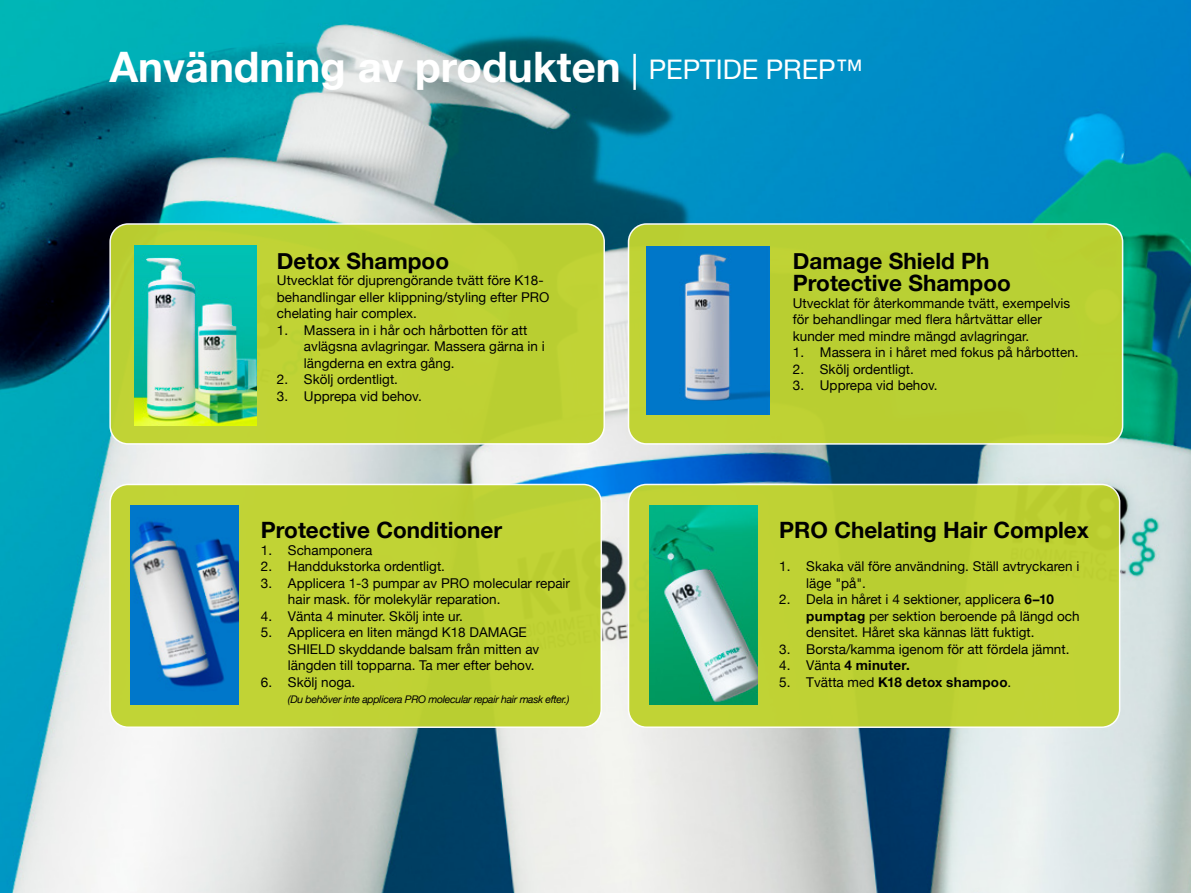
<style>
.page{position:relative;width:1191px;height:893px;background:#fff}
.page>*{position:absolute;margin:0;border:0;box-sizing:border-box;transform-origin:0 0}
.t1{font:700 42px "Helvetica Neue";color:#fff}
.t2{font:700 22.5px/22.5px "Helvetica Neue";color:#000}
.t3{font:13.5px/16.5px "Helvetica Neue";color:#000}
.t4{font:700 13.5px "Helvetica Neue";letter-spacing:.015em;color:#000}
.t5{font:italic 10.5px "Helvetica Neue";letter-spacing:-.03em;color:#000}
.s1{font-weight:400;font-size:36px}
.s2{font-weight:400;font-size:27px}
.s3{font-weight:700}
.s4{font-weight:400}
</style>
<div class="page">
<img style="left:0;top:0;width:1191px;height:893px">
<div style="left:628px;top:484px;width:491px;height:243px;background:#c0d330;border-radius:18px"></div>
<div style="left:628px;top:484px;width:492px;height:244px;border:2px solid #fff;border-radius:18px"></div>
<div style="left:110px;top:484px;width:491px;height:243px;background:#c0d330;border-radius:18px"></div>
<div style="left:109px;top:484px;width:493px;height:244px;border:2px solid #fff;border-radius:18px"></div>
<div style="left:110px;top:224px;width:494px;height:220px;background:#c0d330;border-radius:18px"></div>
<div style="left:109px;top:223px;width:496px;height:222px;border:2px solid #fff;border-radius:18px"></div>
<div style="left:628px;top:224px;width:494px;height:220px;background:#b9d034;border-radius:18px"></div>
<div style="left:628px;top:223px;width:495px;height:222px;border:2px solid #fff;border-radius:18px"></div>
<img style="left:134px;top:246px;width:122px;height:180px">
<img style="left:646px;top:247px;width:123px;height:168px">
<img style="left:649px;top:506px;width:108px;height:198px">
<img style="left:131px;top:506px;width:108px;height:198px">
<h1 class="t1" style="left:109px;top:34px;width:754px">Användning av produkten <span class="s1">|</span> <span class="s2">PEPTIDE PREP™</span></h1>
<h2 class="t2" style="left:277px;top:250px;width:174px">Detox Shampoo</h2>
<p class="t3" style="left:277px;top:273px;width:274px">Utvecklat för djuprengörande tvätt före K18- behandlingar eller klippning/styling efter PRO chelating hair complex.</p>
<p class="t3" style="left:304px;top:323px;width:242px;text-indent:-27px">1. Massera in i hår och hårbotten för att avlägsna avlagringar. Massera gärna in i längderna en extra gång.</p>
<p class="t3" style="left:277px;top:372px;width:123px">2. Skölj ordentligt.</p>
<p class="t3" style="left:277px;top:389px;width:146px">3. Upprepa vid behov.</p>
<h2 class="t2" style="left:261px;top:520px;width:243px">Protective Conditioner</h2>
<p class="t3" style="left:261px;top:543px;width:113px">1. Schamponera</p>
<p class="t3" style="left:261px;top:559px;width:186px">2. Handdukstorka ordentligt.</p>
<p class="t3" style="left:288px;top:576px;width:284px;text-indent:-27px">3. Applicera 1-3 pumpar av PRO molecular repair hair mask. för molekylär reparation.</p>
<p class="t3" style="left:261px;top:609px;width:203px">4. Vänta 4 minuter. Skölj inte ur.</p>
<p class="t3" style="left:288px;top:625px;width:253px;text-indent:-27px">5. Applicera en liten mängd K18 DAMAGE<br>SHIELD skyddande balsam från mitten av längden till topparna. Ta mer efter behov.</p>
<p class="t3" style="left:261px;top:675px;width:96px">6. Skölj noga.</p>
<p class="t5" style="left:288px;top:692px;width:283px">(Du behöver inte applicera PRO molecular repair hair mask efter.)</p>
<h2 class="t2" style="left:793px;top:250px;width:219px">Damage Shield Ph<br>Protective Shampoo</h2>
<p class="t3" style="left:793px;top:296px;width:279px">Utvecklat för återkommande tvätt, exempelvis för behandlingar med flera hårtvättar eller kunder med mindre mängd avlagringar.</p>
<p class="t3" style="left:793px;top:345px;width:287px">1. Massera in i håret med fokus på hårbotten.</p>
<p class="t3" style="left:793px;top:362px;width:123px">2. Skölj ordentligt.</p>
<p class="t3" style="left:793px;top:378px;width:146px">3. Upprepa vid behov.</p>
<h2 class="t2" style="left:779px;top:520px;width:311px">PRO Chelating Hair Complex</h2>
<p class="t3" style="left:806px;top:559px;width:275px;text-indent:-27px">1. Skaka väl före användning. Ställ avtryckaren i läge "på".</p>
<p class="t3" style="left:806px;top:592px;width:275px;text-indent:-27px">2. Dela in håret i 4 sektioner, applicera <span class="s3">6–10 pumptag</span> per sektion beroende på längd och densitet. Håret ska kännas lätt fuktigt.</p>
<p class="t3" style="left:779px;top:642px;width:292px">3. Borsta/kamma igenom för att fördela jämnt.</p>
<p class="t4" style="left:779px;top:655px;width:132px"><span class="s4">4. Vänta</span> 4 minuter.</p>
<p class="t4" style="left:779px;top:671px;width:233px"><span class="s4">5. Tvätta med</span> K18 detox shampoo<span class="s4">.</span></p>
</div>
